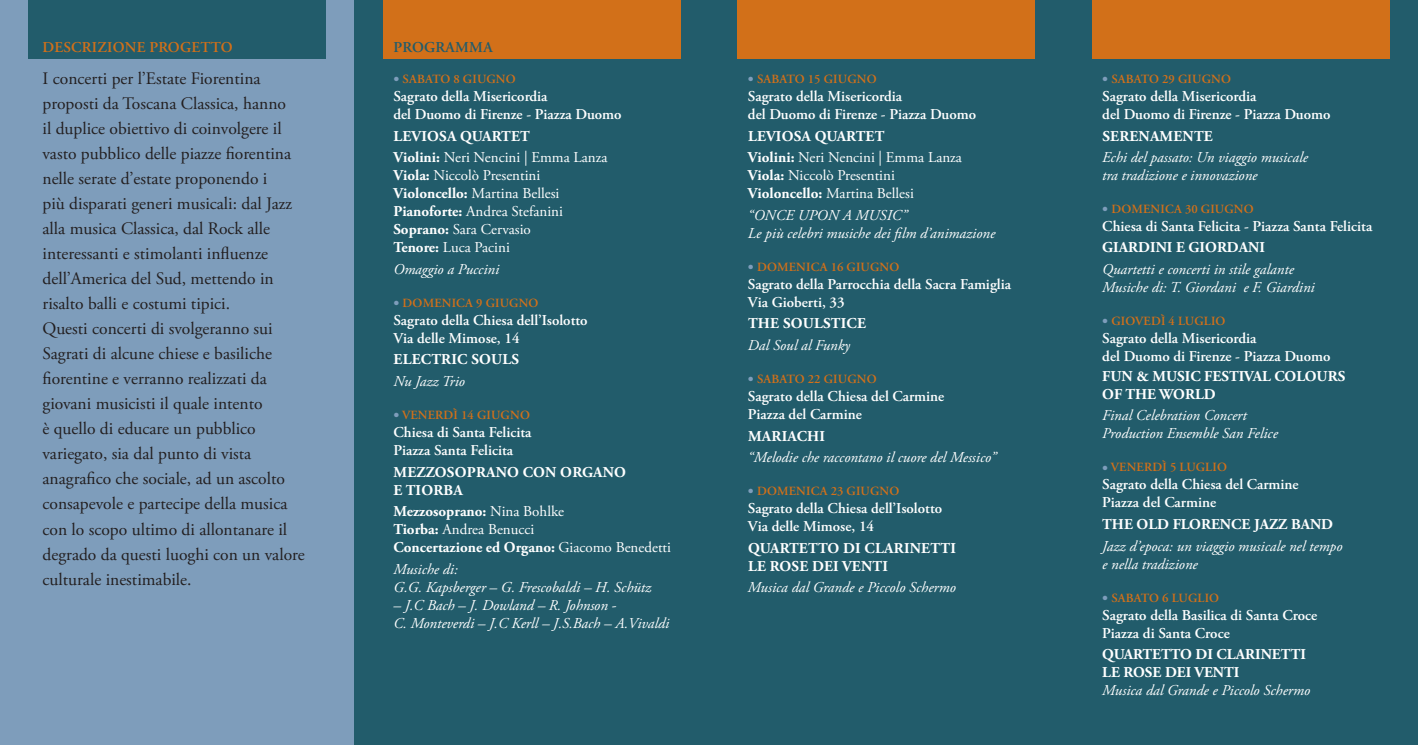
<style>
.page{position:relative;width:1418px;height:745px;background:#fff}
.page>*{position:absolute;margin:0;border:0;box-sizing:border-box;transform-origin:0 0}
.t1{font:17.5px/25px "Adobe Garamond Pro";color:#231f20}
.t2{font:600 15px/18px "Adobe Garamond Pro";color:#fff}
.t3{font:italic 15px/18px "Adobe Garamond Pro";color:#fff}
.t4{font:700 15px/18px "Adobe Garamond Pro";color:#fff}
.t5{font:15px/18px "Adobe Garamond Pro";color:#fff}
.t6{font:600 15px "Adobe Garamond Pro";letter-spacing:.015em;color:#d27019}
.t7{font:600 15px "Adobe Garamond Pro";letter-spacing:.015em;color:#225c6b}
.t8{font:600 12.5px "Adobe Garamond Pro";letter-spacing:.015em;color:#d27019}
.s1{font-size:15px;color:#7e9dbb}
.s2{font-weight:400}
.s3{font-weight:700}
</style>
<div class="page">
<div style="left:0;top:0;width:354px;height:744px;background:#7e9dbb"></div>
<div style="left:354px;top:0;width:1063px;height:744px;background:#225c6b"></div>
<div style="left:28px;top:0;width:298px;height:58px;background:#225c6b"></div>
<div style="left:383px;top:0;width:297px;height:58px;background:#d27019"></div>
<div style="left:1091px;top:0;width:298px;height:58px;background:#d27019"></div>
<div style="left:737px;top:0;width:298px;height:58px;background:#d27019"></div>
<p class="t6" style="left:43px;top:38px;width:192px">DESCRIZIONE PROGETTO</p>
<p class="t1" style="left:43px;top:66px;width:264px">I concerti per l’Estate Fiorentina proposti da Toscana Classica, hanno<br>il duplice obiettivo di coinvolgere il vasto pubblico delle piazze fiorentina nelle serate d’estate proponendo i<br>più disparati generi musicali: dal Jazz alla musica Classica, dal Rock alle interessanti e stimolanti influenze dell’America del Sud, mettendo in risalto balli e costumi tipici.<br>Questi concerti di svolgeranno sui Sagrati di alcune chiese e basiliche fiorentine e verranno realizzati da giovani musicisti il quale intento<br>è quello di educare un pubblico variegato, sia dal punto di vista anagrafico che sociale, ad un ascolto consapevole e partecipe della musica con lo scopo ultimo di allontanare il degrado da questi luoghi con un valore culturale inestimabile.</p>
<p class="t7" style="left:393px;top:38px;width:101px">PROGRAMMA</p>
<p class="t8" style="left:393px;top:72px;width:124px"><span class="s1">•</span> SABATO 8 GIUGNO</p>
<p class="t2" style="left:393px;top:87px;width:230px">Sagrato della Misericordia<br>del Duomo di Firenze - Piazza Duomo</p>
<p class="t4" style="left:393px;top:125px;width:215px;line-height:21.5px">LEVIOSA QUARTET<br>Violini: <span class="s2">Neri Nencini | Emma Lanza</span></p>
<p class="t5" style="left:393px;top:167px;width:171px"><span class="s3">Viola:</span> Niccolò Presentini<br><span class="s3">Violoncello:</span> Martina Bellesi<br><span class="s3">Pianoforte:</span> Andrea Stefanini<br><span class="s3">Soprano:</span> Sara Cervasio<br><span class="s3">Tenore:</span> Luca Pacini</p>
<p class="t3" style="left:393px;top:260px;width:107px">Omaggio a Puccini</p>
<p class="t8" style="left:393px;top:295px;width:146px"><span class="s1">•</span> DOMENICA 9 GIUGNO</p>
<p class="t2" style="left:393px;top:311px;width:196px">Sagrato della Chiesa dell’Isolotto<br>Via delle Mimose, 14</p>
<p class="t4" style="left:393px;top:350px;width:127px">ELECTRIC SOULS</p>
<p class="t3" style="left:393px;top:372px;width:73px">Nu Jazz Trio</p>
<p class="t8" style="left:393px;top:407px;width:138px"><span class="s1">•</span> VENERDÌ 14 GIUGNO</p>
<p class="t2" style="left:393px;top:423px;width:140px">Chiesa di Santa Felicita<br>Piazza Santa Felicita</p>
<p class="t4" style="left:393px;top:463px;width:234px">MEZZOSOPRANO CON ORGANO<br>E TIORBA</p>
<p class="t4" style="left:393px;top:502px;width:279px">Mezzosoprano: <span class="s2">Nina Bohlke<br></span>Tiorba: <span class="s2">Andrea Benucci<br></span>Concertazione ed Organo: <span class="s2">Giacomo Benedetti</span></p>
<p class="t3" style="left:393px;top:560px;width:259px">Musiche di:<br>G.G. Kapsberger – G. Frescobaldi – H. Schütz</p>
<p class="t3" style="left:393px;top:596px;width:277px">– J.C Bach – J. Dowland – R. Johnson -<br>C. Monteverdi – J.C Kerll – J.S.Bach – A.Vivaldi</p>
<p class="t8" style="left:748px;top:72px;width:130px"><span class="s1">•</span> SABATO 15 GIUGNO</p>
<p class="t2" style="left:748px;top:87px;width:230px">Sagrato della Misericordia<br>del Duomo di Firenze - Piazza Duomo</p>
<p class="t4" style="left:748px;top:125px;width:215px;line-height:21.5px">LEVIOSA QUARTET<br>Violini: <span class="s2">Neri Nencini | Emma Lanza</span></p>
<p class="t5" style="left:748px;top:167px;width:167px"><span class="s3">Viola:</span> Niccolò Presentini<br><span class="s3">Violoncello:</span> Martina Bellesi</p>
<p class="t3" style="left:748px;top:206px;width:249px">“ONCE UPON A MUSIC”<br>Le più celebri musiche dei film d’animazione</p>
<p class="t8" style="left:748px;top:259px;width:153px"><span class="s1">•</span> DOMENICA 16 GIUGNO</p>
<p class="t2" style="left:748px;top:275px;width:265px">Sagrato della Parrocchia della Sacra Famiglia<br>Via Gioberti, 33</p>
<p class="t4" style="left:748px;top:314px;width:119px">THE SOULSTICE</p>
<p class="t3" style="left:748px;top:336px;width:103px">Dal Soul al Funky</p>
<p class="t8" style="left:748px;top:371px;width:130px"><span class="s1">•</span> SABATO 22 GIUGNO</p>
<p class="t2" style="left:748px;top:387px;width:198px">Sagrato della Chiesa del Carmine<br>Piazza del Carmine</p>
<p class="t4" style="left:748px;top:427px;width:78px">MARIACHI</p>
<p class="t3" style="left:748px;top:448px;width:250px">“Melodie che raccontano il cuore del Messico”</p>
<p class="t8" style="left:748px;top:483px;width:153px"><span class="s1">•</span> DOMENICA 23 GIUGNO</p>
<p class="t2" style="left:748px;top:499px;width:196px">Sagrato della Chiesa dell’Isolotto<br>Via delle Mimose, 14</p>
<p class="t4" style="left:748px;top:539px;width:209px">QUARTETTO DI CLARINETTI<br>LE ROSE DEI VENTI</p>
<p class="t3" style="left:748px;top:578px;width:209px">Musica dal Grande e Piccolo Schermo</p>
<p class="t8" style="left:1102px;top:72px;width:130px"><span class="s1">•</span> SABATO 29 GIUGNO</p>
<p class="t2" style="left:1102px;top:87px;width:230px">Sagrato della Misericordia<br>del Duomo di Firenze - Piazza Duomo</p>
<p class="t4" style="left:1102px;top:127px;width:112px">SERENAMENTE</p>
<p class="t3" style="left:1102px;top:149px;width:207px">Echi del passato: Un viaggio musicale tra tradizione e innovazione</p>
<p class="t8" style="left:1102px;top:202px;width:153px"><span class="s1">•</span> DOMENICA 30 GIUGNO</p>
<p class="t2" style="left:1102px;top:217px;width:271px">Chiesa di Santa Felicita - Piazza Santa Felicita</p>
<p class="t4" style="left:1102px;top:238px;width:164px">GIARDINI E GIORDANI</p>
<p class="t3" style="left:1102px;top:260px;width:214px">Quartetti e concerti in stile galante<br>Musiche di: T. Giordani e F. Giardini</p>
<p class="t8" style="left:1102px;top:313px;width:125px"><span class="s1">•</span> GIOVEDÌ 4 LUGLIO</p>
<p class="t2" style="left:1102px;top:329px;width:230px">Sagrato della Misericordia<br>del Duomo di Firenze - Piazza Duomo</p>
<p class="t4" style="left:1102px;top:368px;width:244px;line-height:17.2px">FUN &amp; MUSIC FESTIVAL COLOURS<br>OF THE WORLD</p>
<p class="t3" style="left:1102px;top:406px;width:177px">Final Celebration Concert<br>Production Ensemble San Felice</p>
<p class="t8" style="left:1102px;top:460px;width:126px"><span class="s1">•</span> VENERDÌ 5 LUGLIO</p>
<p class="t2" style="left:1102px;top:475px;width:198px">Sagrato della Chiesa del Carmine<br>Piazza del Carmine</p>
<p class="t4" style="left:1102px;top:515px;width:232px">THE OLD FLORENCE JAZZ BAND</p>
<p class="t3" style="left:1102px;top:537px;width:242px">Jazz d’epoca: un viaggio musicale nel tempo e nella tradizione</p>
<p class="t8" style="left:1102px;top:590px;width:118px"><span class="s1">•</span> SABATO 6 LUGLIO</p>
<p class="t2" style="left:1102px;top:605px;width:217px">Sagrato della Basilica di Santa Croce<br>Piazza di Santa Croce</p>
<p class="t4" style="left:1102px;top:645px;width:205px">QUARTETTO DI CLARINETTI<br>LE ROSE DEI VENTI</p>
<p class="t3" style="left:1102px;top:681px;width:209px">Musica dal Grande e Piccolo Schermo</p>
</div>
